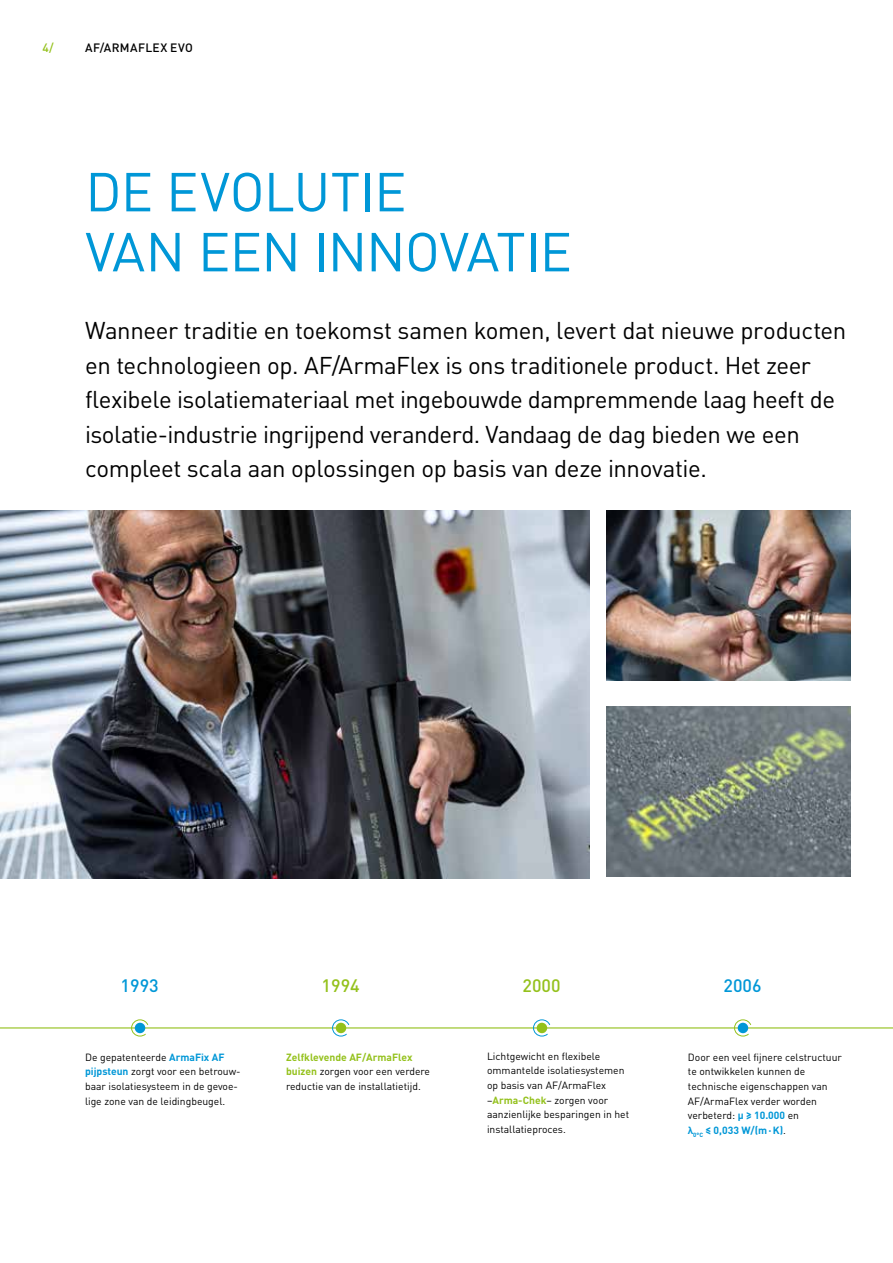
<style>
.page{position:relative;width:893px;height:1263px;background:#fff}
.page>*{position:absolute;margin:0;border:0;box-sizing:border-box;transform-origin:0 0}
.t1{font:54px/60px "DIN Pro";letter-spacing:-.015em;color:#0097d7}
.t2{font:24px/34.5px "DIN Pro";letter-spacing:-.02em;color:#000}
.t3{font:500 17.85px "DIN Pro";color:#94c11c}
.t4{font:500 17.85px "DIN Pro";color:#0097d7}
.t5{font:500 12px "DIN Pro";letter-spacing:.035em;color:#000}
.t6{font:500 12px "DIN Pro";color:#94c11c}
.t7{font:10.35px/14.7px "DIN Pro";color:#000}
.s1{font-weight:700;color:#0097d7}
.s2{font-weight:700;color:#94c11c}
</style>
<div class="page">
<img style="left:607px;top:511px;width:243px;height:169px">
<hr style="left:0;top:1027px;width:893px;height:1px;background:#94c11c">
<svg style="left:533px;top:1019px;width:18px;height:18px"></svg>
<svg style="left:332px;top:1019px;width:18px;height:18px"></svg>
<svg style="left:734px;top:1019px;width:18px;height:18px"></svg>
<img style="left:0;top:510px;width:590px;height:368px">
<svg style="left:131px;top:1019px;width:18px;height:18px"></svg>
<img style="left:607px;top:707px;width:243px;height:169px">
<p class="t6" style="left:43px;top:38px;width:13px">4/</p>
<p class="t5" style="left:85px;top:38px;width:109px">AF/ARMAFLEX EVO</p>
<h1 class="t1" style="left:85px;top:157px;width:488px">DE EVOLUTIE<br>VAN EEN INNOVATIE</h1>
<p class="t2" style="left:85px;top:311px;width:763px">Wanneer traditie en toekomst samen komen, levert dat nieuwe producten en technologieen op. AF/ArmaFlex is ons traditionele product. Het zeer flexibele isolatiemateriaal met ingebouwde dampremmende laag heeft de isolatie-industrie ingrijpend veranderd. Vandaag de dag bieden we een compleet scala aan oplossingen op basis van deze innovatie.</p>
<h3 class="t4" style="left:121px;top:971px;width:40px">1993</h3>
<p class="t7" style="left:85px;top:1048px;width:157px">De gepatenteerde <span class="s1">ArmaFix AF pijpsteun</span> zorgt voor een betrouw&shy;baar isolatiesysteem in de gevoe&shy;lige zone van de leidingbeugel.</p>
<h3 class="t3" style="left:322px;top:971px;width:40px">1994</h3>
<p class="t7" style="left:286px;top:1048px;width:146px"><span class="s2">Zelfklevende AF/ArmaFlex buizen</span> zorgen voor een verdere reductie van de installatietijd.</p>
<h3 class="t3" style="left:523px;top:971px;width:40px">2000</h3>
<p class="t7" style="left:487px;top:1047px;width:144px">Lichtgewicht en flexibele ommantelde isolatiesystemen op basis van AF/ArmaFlex –<span class="s2">Arma-Chek</span>– zorgen voor aanzienlijke besparingen in het installatieproces.</p>
<h3 class="t4" style="left:724px;top:971px;width:40px">2006</h3>
<p class="t7" style="left:688px;top:1048px;width:155px">Door een veel fijnere celstructuur te ontwikkelen kunnen de technische eigenschappen van<br>AF/ArmaFlex verder worden verbeterd: <span class="s1">µ ≥ 10.000</span> en<br><span class="s1">λ</span><sub>0°C</sub> <span class="s1">≤ 0,033 W/(m·K)</span>.</p>
</div>
